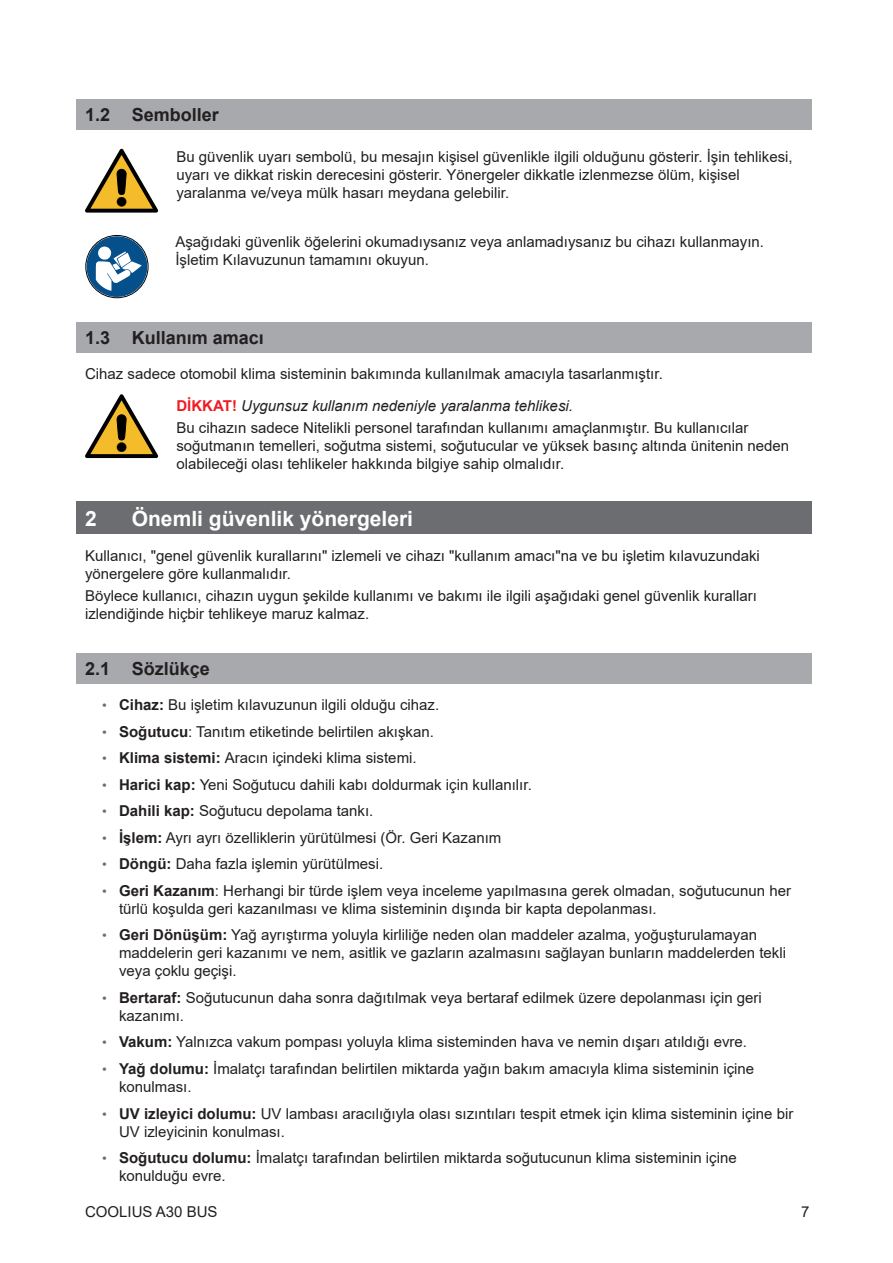
<style>
.page{position:relative;width:893px;height:1263px;background:#fff}
.page>*{position:absolute;margin:0;border:0;box-sizing:border-box;transform-origin:0 0}
.t1{font:700 21px "Arial";color:#fff}
.t2{font:700 18px "Arial";color:#231f20}
.t3{font:15px/18px "Arial";color:#231f20}
.s1{font-weight:700;color:#ee1d23}
.s2{font-style:italic}
.s3{font-size:13.5px;color:#6c6e71}
.s4{font-weight:700}
</style>
<div class="page">
<div style="left:77px;top:99px;width:735px;height:31px;background:#a8a9ad"></div>
<div style="left:77px;top:323px;width:735px;height:30px;background:#a8a9ad"></div>
<div style="left:77px;top:502px;width:735px;height:32px;background:#6c6d70"></div>
<div style="left:77px;top:654px;width:735px;height:30px;background:#a8a9ad"></div>
<svg style="left:85px;top:149px;width:73px;height:64px"></svg>
<svg style="left:85px;top:236px;width:62px;height:61px"></svg>
<svg style="left:85px;top:394px;width:73px;height:64px"></svg>
<p class="t2" style="left:85px;top:102px;width:135px">1.2 Semboller</p>
<p class="t3" style="left:176px;top:147px;width:618px">Bu güvenlik uyarı sembolü, bu mesajın kişisel güvenlikle ilgili olduğunu gösterir. İşin tehlikesi, uyarı ve dikkat riskin derecesini gösterir. Yönergeler dikkatle izlenmezse ölüm, kişisel yaralanma ve/veya mülk hasarı meydana gelebilir.</p>
<p class="t3" style="left:175px;top:233px;width:590px">Aşağıdaki güvenlik öğelerini okumadıysanız veya anlamadıysanız bu cihazı kullanmayın.<br>İşletim Kılavuzunun tamamını okuyun.</p>
<p class="t2" style="left:85px;top:325px;width:180px">1.3 Kullanım amacı</p>
<p class="t3" style="left:85px;top:358px;width:579px;line-height:32px;text-align:center">Cihaz sadece otomobil klima sisteminin bakımında kullanılmak amacıyla tasarlanmıştır.<br><span class="s1">DİKKAT!</span> <span class="s2">Uygunsuz kullanım nedeniyle yaralanma tehlikesi.</span></p>
<p class="t3" style="left:176px;top:419px;width:614px">Bu cihazın sadece Nitelikli personel tarafından kullanımı amaçlanmıştır. Bu kullanıcılar soğutmanın temelleri, soğutma sistemi, soğutucular ve yüksek basınç altında ünitenin neden olabileceği olası tehlikeler hakkında bilgiye sahip olmalıdır.</p>
<h1 class="t1" style="left:85px;top:503px;width:13px">2</h1>
<h1 class="t1" style="left:132px;top:503px;width:283px">Önemli güvenlik yönergeleri</h1>
<p class="t3" style="left:85px;top:546px;width:676px">Kullanıcı, "genel güvenlik kurallarını" izlemeli ve cihazı "kullanım amacı"na ve bu işletim kılavuzundaki yönergelere göre kullanmalıdır.</p>
<p class="t3" style="left:85px;top:586px;width:673px">Böylece kullanıcı, cihazın uygun şekilde kullanımı ve bakımı ile ilgili aşağıdaki genel güvenlik kuralları izlendiğinde hiçbir tehlikeye maruz kalmaz.</p>
<p class="t2" style="left:85px;top:656px;width:126px">2.1 Sözlükçe</p>
<p class="t3" style="left:102px;top:696px;width:339px"><span class="s3">•</span> <span class="s4">Cihaz:</span> Bu işletim kılavuzunun ilgili olduğu cihaz.</p>
<p class="t3" style="left:102px;top:722px;width:333px"><span class="s3">•</span> <span class="s4">Soğutucu</span>: Tanıtım etiketinde belirtilen akışkan.</p>
<p class="t3" style="left:102px;top:749px;width:316px"><span class="s3">•</span> <span class="s4">Klima sistemi:</span> Aracın içindeki klima sistemi.</p>
<p class="t3" style="left:102px;top:775px;width:431px"><span class="s3">•</span> <span class="s4">Harici kap:</span> Yeni Soğutucu dahili kabı doldurmak için kullanılır.</p>
<p class="t3" style="left:102px;top:802px;width:273px"><span class="s3">•</span> <span class="s4">Dahili kap:</span> Soğutucu depolama tankı.</p>
<p class="t3" style="left:102px;top:828px;width:401px"><span class="s3">•</span> <span class="s4">İşlem:</span> Ayrı ayrı özelliklerin yürütülmesi (Ör. Geri Kazanım</p>
<p class="t3" style="left:102px;top:855px;width:283px"><span class="s3">•</span> <span class="s4">Döngü:</span> Daha fazla işlemin yürütülmesi.</p>
<p class="t3" style="left:119px;top:881px;width:673px;text-indent:-17px"><span class="s3">•</span> <span class="s4">Geri Kazanım</span>: Herhangi bir türde işlem veya inceleme yapılmasına gerek olmadan, soğutucunun her türlü koşulda geri kazanılması ve klima sisteminin dışında bir kapta depolanması.</p>
<p class="t3" style="left:119px;top:926px;width:668px;text-indent:-17px"><span class="s3">•</span> <span class="s4">Geri Dönüşüm:</span> Yağ ayrıştırma yoluyla kirliliğe neden olan maddeler azalma, yoğuşturulamayan maddelerin geri kazanımı ve nem, asitlik ve gazların azalmasını sağlayan bunların maddelerden tekli veya çoklu geçişi.</p>
<p class="t3" style="left:119px;top:988px;width:644px;text-indent:-17px"><span class="s3">•</span> <span class="s4">Bertaraf:</span> Soğutucunun daha sonra dağıtılmak veya bertaraf edilmek üzere depolanması için geri kazanımı.</p>
<p class="t3" style="left:102px;top:1033px;width:647px"><span class="s3">•</span> <span class="s4">Vakum:</span> Yalnızca vakum pompası yoluyla klima sisteminden hava ve nemin dışarı atıldığı evre.</p>
<p class="t3" style="left:119px;top:1059px;width:637px;text-indent:-17px"><span class="s3">•</span> <span class="s4">Yağ dolumu:</span> İmalatçı tarafından belirtilen miktarda yağın bakım amacıyla klima sisteminin içine konulması.</p>
<p class="t3" style="left:119px;top:1104px;width:676px;text-indent:-17px"><span class="s3">•</span> <span class="s4">UV izleyici dolumu:</span> UV lambası aracılığıyla olası sızıntıları tespit etmek için klima sisteminin içine bir<br>UV izleyicinin konulması.</p>
<p class="t3" style="left:119px;top:1149px;width:619px;text-indent:-17px"><span class="s3">•</span> <span class="s4">Soğutucu dolumu:</span> İmalatçı tarafından belirtilen miktarda soğutucunun klima sisteminin içine konulduğu evre.</p>
<p class="t3" style="left:85px;top:1202px;width:134px">COOLIUS A30 BUS</p>
<p class="t3" style="left:801px;top:1202px;width:10px">7</p>
</div>
